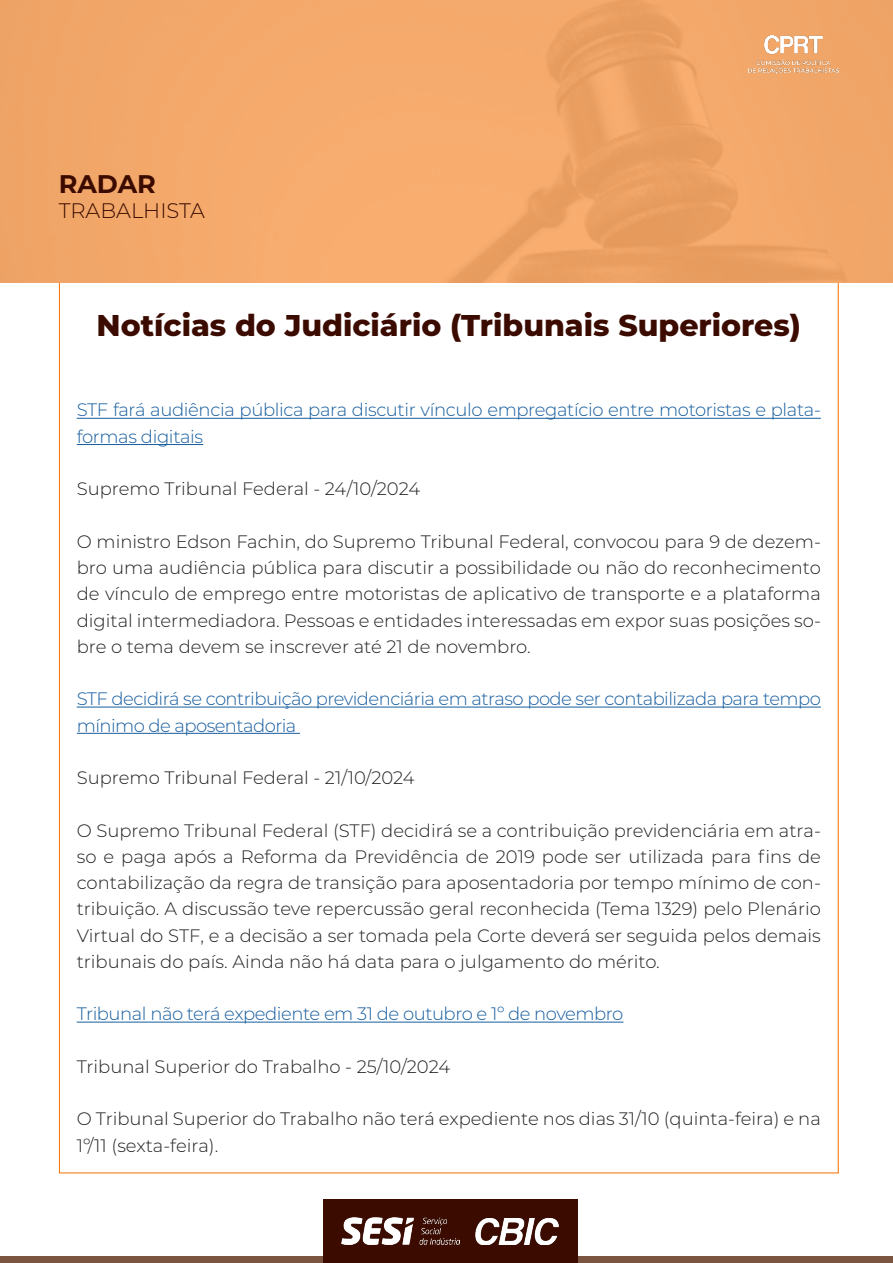
<style>
.page{position:relative;width:893px;height:1263px;background:#fff}
.page>*{position:absolute;margin:0;border:0;box-sizing:border-box;transform-origin:0 0}
.t1{font:800 30px "Montserrat";color:#3b0b00}
.t2{font:700 25.5px "Montserrat";color:#3b0b00}
.t3{font:300 21px "Montserrat";color:#3b0b00}
.t4{font:300 18px/26.2px "Montserrat";color:#231f20;text-align:justify}
.t5{font:300 18px/26.2px "Montserrat";letter-spacing:-.03em;color:#175d9e}
</style>
<div class="page">
<div style="left:0;top:1256px;width:893px;height:7px;background:#7c5540"></div>
<hr style="left:77px;top:418px;width:744px;height:1px;background:#175d9e">
<hr style="left:77px;top:444px;width:126px;height:1px;background:#175d9e">
<hr style="left:77px;top:707px;width:744px;height:1px;background:#175d9e">
<hr style="left:77px;top:733px;width:223px;height:1px;background:#175d9e">
<hr style="left:77px;top:1022px;width:546px;height:1px;background:#175d9e">
<div style="left:0;top:0;width:893px;height:282px;background:#f3a86a"></div>
<hr style="left:0;top:0;width:1px;height:397px;background:#f67001">
<img style="left:748px;top:36px;width:91px;height:38px">
<div style="left:323px;top:1200px;width:254px;height:63px;background:#3b0b00"></div>
<img style="left:475px;top:1218px;width:84px;height:27px">
<img style="left:342px;top:1218px;width:117px;height:27px">
<p class="t2" style="left:59px;top:166px;width:99px">RADAR</p>
<p class="t3" style="left:59px;top:197px;width:148px">TRABALHISTA</p>
<p class="t1" style="left:97px;top:303px;width:706px">Notícias do Judiciário (Tribunais Superiores)</p>
<p class="t5" style="left:77px;top:396px;width:746px">STF fará audiência pública para discutir vínculo empregatício entre motoristas e plata&shy;formas digitais</p>
<p class="t4" style="left:77px;top:475px;width:345px">Supremo Tribunal Federal - 24/10/2024</p>
<p class="t4" style="left:77px;top:528px;width:746px">O ministro Edson Fachin, do Supremo Tribunal Federal, convocou para 9 de dezem&shy;bro uma audiência pública para discutir a possibilidade ou não do reconhecimento de vínculo de emprego entre motoristas de aplicativo de transporte e a plataforma digital intermediadora. Pessoas e entidades interessadas em expor suas posições so&shy;bre o tema devem se inscrever até 21 de novembro.</p>
<p class="t5" style="left:77px;top:685px;width:746px">STF decidirá se contribuição previdenciária em atraso pode ser contabilizada para tempo mínimo de aposentadoria</p>
<p class="t4" style="left:77px;top:764px;width:339px">Supremo Tribunal Federal - 21/10/2024</p>
<p class="t4" style="left:77px;top:816px;width:746px">O Supremo Tribunal Federal (STF) decidirá se a contribuição previdenciária em atra&shy;so e paga após a Reforma da Previdência de 2019 pode ser utilizada para fins de contabilização da regra de transição para aposentadoria por tempo mínimo de con&shy;tribuição. A discussão teve repercussão geral reconhecida (Tema 1329) pelo Plenário Virtual do STF, e a decisão a ser tomada pela Corte deverá ser seguida pelos demais tribunais do país. Ainda não há data para o julgamento do mérito.</p>
<p class="t5" style="left:77px;top:1000px;width:548px">Tribunal não terá expediente em 31 de outubro e 1º de novembro</p>
<p class="t4" style="left:77px;top:1053px;width:375px">Tribunal Superior do Trabalho - 25/10/2024</p>
<p class="t4" style="left:77px;top:1105px;width:746px">O Tribunal Superior do Trabalho não terá expediente nos dias 31/10 (quinta-feira) e na<br>1º/11 (sexta-feira).</p>
</div>
